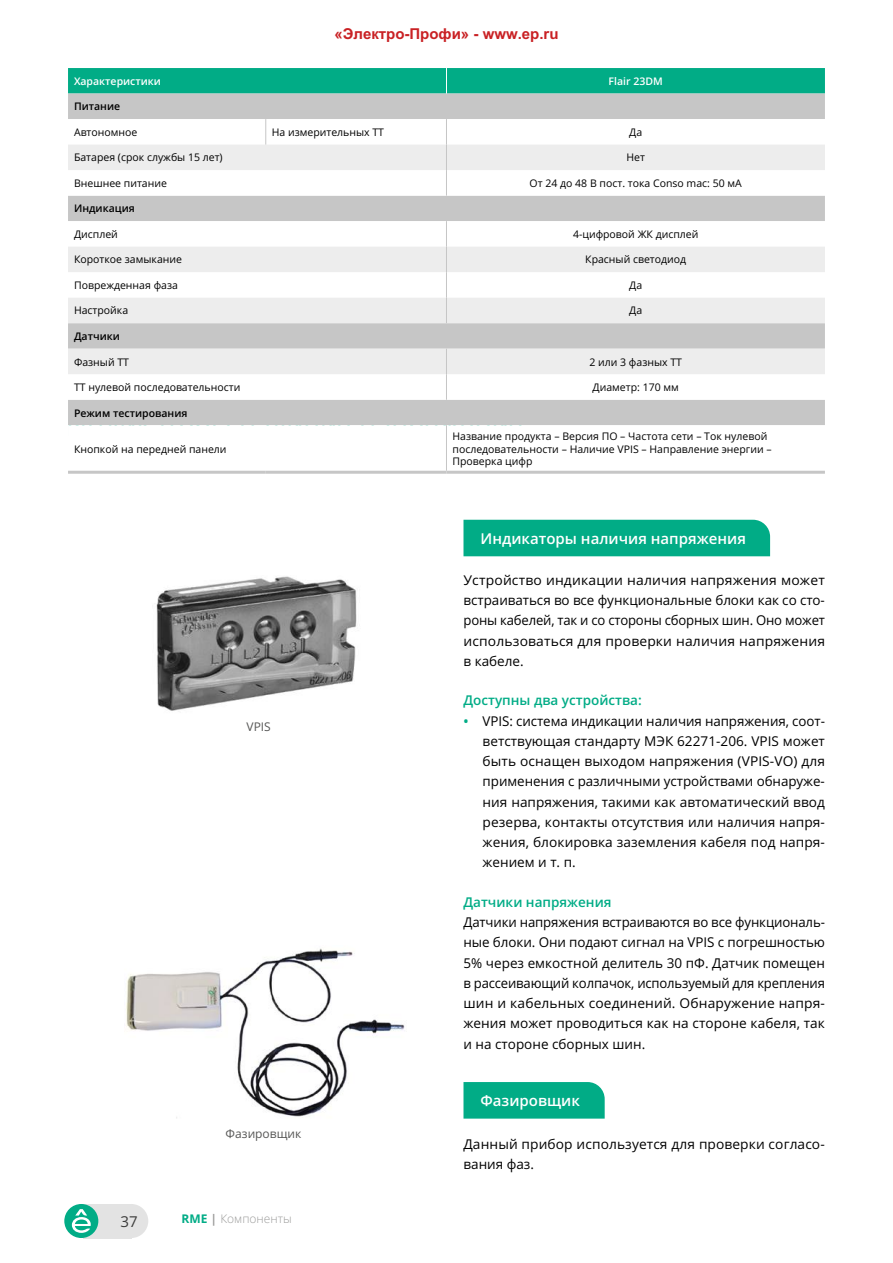
<style>
.page{position:relative;width:893px;height:1263px;background:#fff}
.page>*{position:absolute;margin:0;border:0;box-sizing:border-box;transform-origin:0 0}
.t1{font:600 15px "Open Sans";color:#fff}
.t2{font:700 15px "Arial";color:#c92124}
.t3{font:15px "Open Sans";color:#3c3c3b}
.t4{font:13.5px/20.2px "Open Sans";letter-spacing:.005em;color:#000;text-align:justify}
.t5{font:600 13.5px "Open Sans";color:#01ac86}
.t6{font:12px "Open Sans";color:#575756}
.t7{font:300 12px "Open Sans";color:#9d9d9c}
.t8{font:10.5px/12.6px "Open Sans";color:#000}
.t9{font:600 10.5px "Open Sans";color:#000}
.t10{font:600 10.5px "Open Sans";color:#fff}
.s1{font-weight:700;color:#01ac86}
.s2{font-weight:700}
.s3{font-weight:600;color:#01ac86}
</style>
<div class="page">
<img style="left:156px;top:576px;width:201px;height:135px">
<div style="left:463px;top:520px;width:307px;height:36px;background:#01ac86"></div>
<div style="left:463px;top:1082px;width:142px;height:36px;background:#01ac86"></div>
<img style="left:126px;top:948px;width:279px;height:170px">
<div style="left:68px;top:94px;width:757px;height:25px;background:#c6c6c6"></div>
<svg style="left:68px;top:119px;width:757px;height:352px"></svg>
<svg style="left:68px;top:145px;width:757px;height:229px"></svg>
<svg style="left:265px;top:119px;width:1px;height:26px"></svg>
<svg style="left:446px;top:119px;width:1px;height:77px"></svg>
<svg style="left:446px;top:221px;width:1px;height:102px"></svg>
<svg style="left:446px;top:349px;width:1px;height:51px"></svg>
<hr style="left:446px;top:425px;width:1px;height:46px;background:#c6c6c6">
<div style="left:68px;top:68px;width:757px;height:26px;background:#01ac86"></div>
<hr style="left:68px;top:471px;width:198px;height:3px;background:#c6c6c6">
<hr style="left:266px;top:471px;width:180px;height:3px;background:#c6c6c6">
<hr style="left:446px;top:471px;width:379px;height:3px;background:#c6c6c6">
<div style="left:83px;top:1204px;width:48px;height:34px;background:#e3e3e3"></div>
<div style="left:64px;top:1204px;width:34px;height:34px;background:#01ac86;border-radius:50%"></div>
<svg style="left:72px;top:1209px;width:19px;height:24px"></svg>
<div style="left:114px;top:1204px;width:34px;height:34px;background:#e3e3e3;border-radius:50%"></div>
<p class="t2" style="left:334px;top:23px;width:226px">«Электро-Профи» - www.ep.ru</p>
<p class="t10" style="left:74px;top:74px;width:89px">Характеристики</p>
<p class="t10" style="left:609px;top:74px;width:56px">Flair 23DM</p>
<p class="t9" style="left:74px;top:99px;width:48px">Питание</p>
<p class="t8" style="left:74px;top:125px;width:65px">Автономное</p>
<p class="t8" style="left:272px;top:125px;width:114px">На измерительных ТТ</p>
<p class="t8" style="left:629px;top:125px;width:15px">Да</p>
<p class="t8" style="left:74px;top:151px;width:150px">Батарея (срок службы 15 лет)</p>
<p class="t8" style="left:626px;top:151px;width:20px">Нет</p>
<p class="t8" style="left:74px;top:176px;width:94px">Внешнее питание</p>
<p class="t8" style="left:530px;top:176px;width:214px">От 24 до 48 В пост. тока Сonso mac: 50 мА</p>
<p class="t9" style="left:74px;top:201px;width:62px">Индикация</p>
<p class="t8" style="left:74px;top:228px;width:45px">Дисплей</p>
<p class="t8" style="left:573px;top:228px;width:127px">4-цифровой ЖК дисплей</p>
<p class="t8" style="left:74px;top:253px;width:110px">Короткое замыкание</p>
<p class="t8" style="left:585px;top:253px;width:102px">Красный светодиод</p>
<p class="t8" style="left:74px;top:279px;width:105px">Поврежденная фаза</p>
<p class="t8" style="left:629px;top:279px;width:15px">Да</p>
<p class="t8" style="left:74px;top:304px;width:56px">Настройка</p>
<p class="t8" style="left:629px;top:304px;width:15px">Да</p>
<p class="t9" style="left:74px;top:329px;width:47px">Датчики</p>
<p class="t8" style="left:74px;top:355px;width:57px">Фазный ТТ</p>
<p class="t8" style="left:589px;top:355px;width:94px">2 или 3 фазных ТТ</p>
<p class="t8" style="left:74px;top:381px;width:168px">ТТ нулевой последовательности</p>
<p class="t8" style="left:593px;top:381px;width:88px">Диаметр: 170 мм</p>
<p class="t9" style="left:74px;top:405px;width:115px">Режим тестирования</p>
<p class="t8" style="left:74px;top:442px;width:154px">Кнопкой на передней панели</p>
<p class="t8" style="left:452px;top:430px;width:321px">Название продукта – Версия ПО – Частота сети – Ток нулевой последовательности – Наличие VPIS – Направление энергии –<br>Проверка цифр</p>
<p class="t6" style="left:247px;top:719px;width:26px">VPIS</p>
<p class="t6" style="left:226px;top:1125px;width:77px">Фазировщик</p>
<p class="t3" style="left:121px;top:1211px;width:19px">37</p>
<p class="t7" style="left:182px;top:1210px;width:112px"><span class="s1">RME</span> <span class="s2">|</span> Компоненты</p>
<p class="t1" style="left:480px;top:528px;width:267px">Индикаторы наличия напряжения</p>
<p class="t4" style="left:463px;top:569px;width:363px">Устройство индикации наличия напряжения может встраиваться во все функциональные блоки как со сто&shy;роны кабелей, так и со стороны сборных шин. Оно может использоваться для проверки наличия напряжения в кабеле.</p>
<p class="t5" style="left:463px;top:691px;width:180px">Доступны два устройства:</p>
<p class="t4" style="left:483px;top:710px;width:344px;text-indent:-19px"><span class="s3">•</span> VPIS: система индикации наличия напряжения, соот&shy;ветствующая стандарту МЭК 62271-206. VPIS может быть оснащен выходом напряжения (VPIS-VO) для применения с различными устройствами обнаруже&shy;ния напряжения, такими как автоматический ввод резерва, контакты отсутствия или наличия напря&shy;жения, блокировка заземления кабеля под напря&shy;жением и т. п.</p>
<p class="t5" style="left:463px;top:892px;width:150px">Датчики напряжения</p>
<p class="t4" style="left:463px;top:912px;width:363px">Датчики напряжения встраиваются во все функциональ&shy;ные блоки. Они подают сигнал на VPIS с погрешностью 5% через емкостной делитель 30 пФ. Датчик помещен в рассеивающий колпачок, используемый для крепления шин и кабельных соединений. Обнаружение напря&shy;жения может проводиться как на стороне кабеля, так и на стороне сборных шин.</p>
<p class="t1" style="left:480px;top:1090px;width:101px">Фазировщик</p>
<p class="t4" style="left:463px;top:1133px;width:363px">Данный прибор используется для проверки согласо&shy;вания фаз.</p>
</div>
